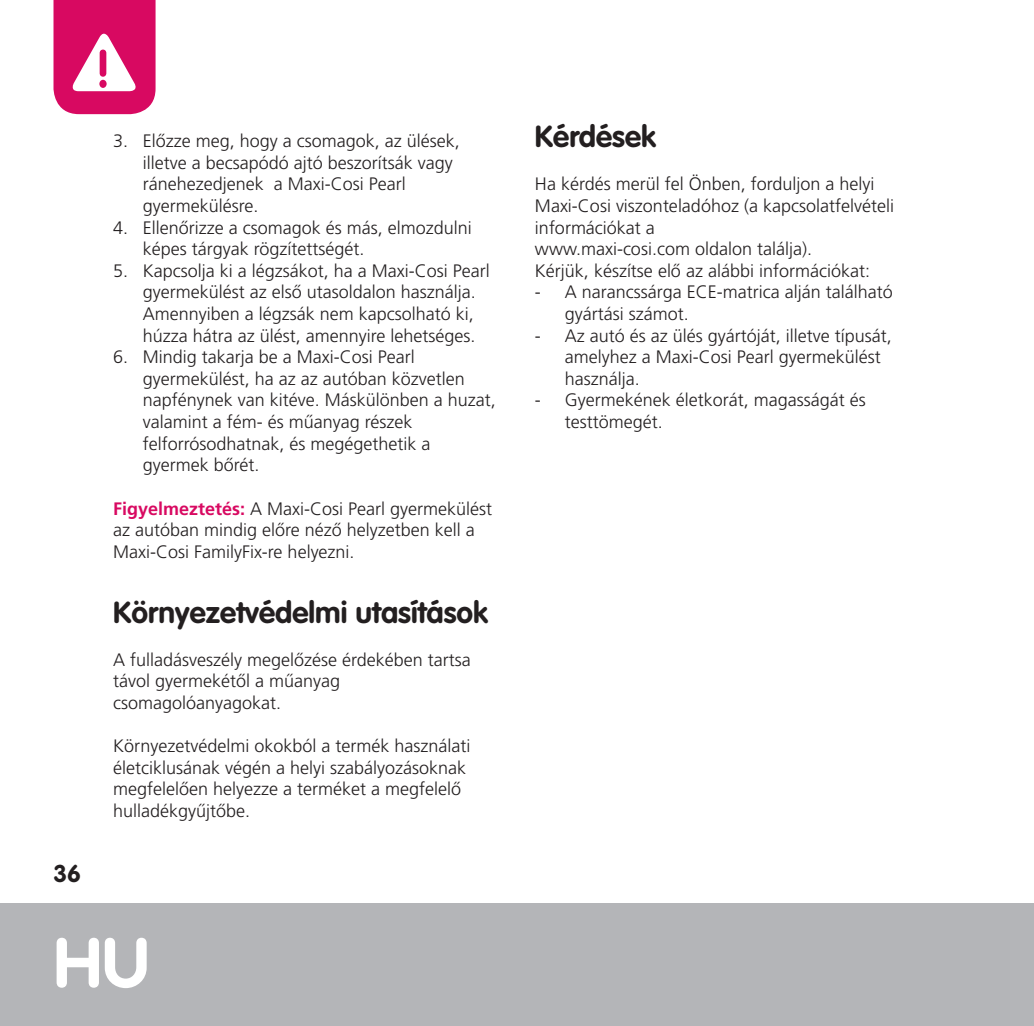
<style>
.page{position:relative;width:1034px;height:1026px;background:#fff}
.page>*{position:absolute;margin:0;border:0;box-sizing:border-box;transform-origin:0 0}
.t1{font:700 69px "VAG Rounded";color:#fff}
.t2{font:700 30px "VAG Rounded";color:#231f20}
.t3{font:700 24px "VAG Rounded";color:#231f20}
.t4{font:300 18px/21.6px "Frutiger CE";color:#231f20}
.s1{font-weight:700;color:#d80961}
</style>
<div class="page">
<div style="left:0;top:903px;width:1034px;height:122px;background:#b4b5b8"></div>
<svg style="left:54px;top:0;width:102px;height:114px"></svg>
<div style="left:99px;top:80px;width:8px;height:8px;background:#d80961;border-radius:50%"></div>
<div style="left:100px;top:50px;width:6px;height:27px;background:#d80961;border-radius:3px"></div>
<p class="t3" style="left:54px;top:859px;width:29px">36</p>
<p class="t4" style="left:143px;top:130px;width:319px;text-indent:-30px">3. Előzze meg, hogy a csomagok, az ülések, illetve a becsapódó ajtó beszorítsák vagy ránehezedjenek a Maxi-Cosi Pearl gyermekülésre.</p>
<p class="t4" style="left:143px;top:216px;width:331px;text-indent:-30px">4. Ellenőrizze a csomagok és más, elmozdulni képes tárgyak rögzítettségét.</p>
<p class="t4" style="left:143px;top:259px;width:349px;text-indent:-30px">5. Kapcsolja ki a légzsákot, ha a Maxi-Cosi Pearl gyermekülést az első utasoldalon használja.<br>Amennyiben a légzsák nem kapcsolható ki, húzza hátra az ülést, amennyire lehetséges.</p>
<p class="t4" style="left:143px;top:346px;width:355px;text-indent:-30px">6. Mindig takarja be a Maxi-Cosi Pearl gyermekülést, ha az az autóban közvetlen napfénynek van kitéve. Máskülönben a huzat, valamint a fém- és műanyag részek felforrósodhatnak, és megégethetik a gyermek bőrét.</p>
<p class="t4" style="left:113px;top:497px;width:381px"><span class="s1">Figyelmeztetés:</span> A Maxi-Cosi Pearl gyermekülést az autóban mindig előre néző helyzetben kell a<br>Maxi-Cosi FamilyFix-re helyezni.</p>
<p class="t2" style="left:113px;top:594px;width:377px">Környezetvédelmi utasítások</p>
<p class="t4" style="left:113px;top:648px;width:359px">A fulladásveszély megelőzése érdekében tartsa távol gyermekétől a műanyag csomagolóanyagokat.</p>
<p class="t4" style="left:113px;top:735px;width:359px">Környezetvédelmi okokból a termék használati életciklusának végén a helyi szabályozásoknak megfelelően helyezze a terméket a megfelelő hulladékgyűjtőbe.</p>
<p class="t1" style="left:54px;top:922px;width:97px">HU</p>
<p class="t2" style="left:535px;top:119px;width:123px">Kérdések</p>
<p class="t4" style="left:535px;top:173px;width:360px">Ha kérdés merül fel Önben, forduljon a helyi Maxi-Cosi viszonteladóhoz (a kapcsolatfelvételi információkat a<br>www.maxi-cosi.com oldalon találja).<br>Kérjük, készítse elő az alábbi információkat:</p>
<p class="t4" style="left:565px;top:281px;width:329px;text-indent:-30px">- A narancssárga ECE-matrica alján található gyártási számot.</p>
<p class="t4" style="left:565px;top:324px;width:329px;text-indent:-30px">- Az autó és az ülés gyártóját, illetve típusát, amelyhez a Maxi-Cosi Pearl gyermekülést használja.</p>
<p class="t4" style="left:565px;top:389px;width:302px;text-indent:-30px">- Gyermekének életkorát, magasságát és testtömegét.</p>
</div>
